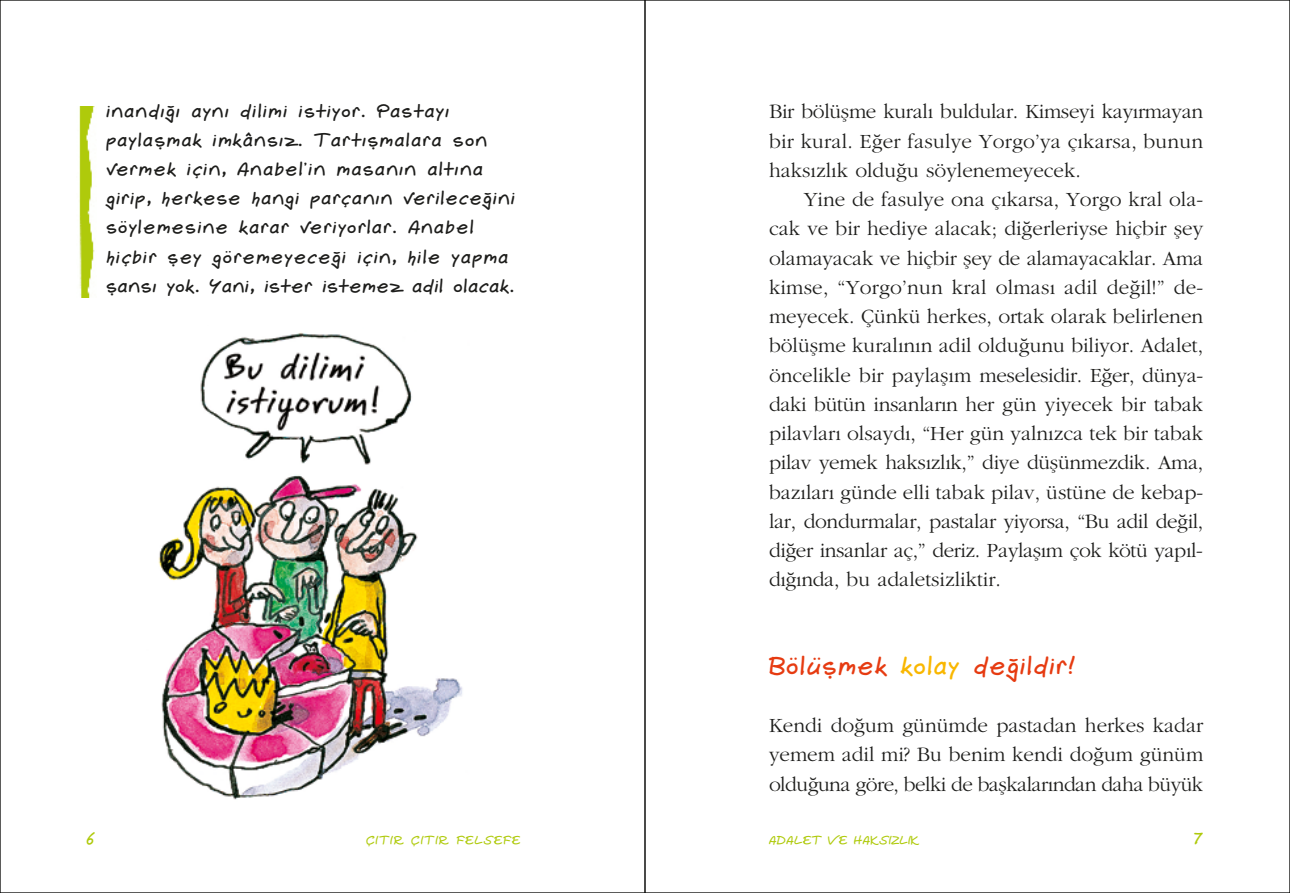
<style>
.page{position:relative;width:1290px;height:893px;background:#fff}
.page>*{position:absolute;margin:0;border:0;box-sizing:border-box;transform-origin:0 0}
.t1{font:26.25px "Ggemelli NC";letter-spacing:.015em;color:#e63b11}
.t2{font:21px/29.2px "Garamond T";color:#1d1d1b;text-align:justify}
.t3{font:19.25px/29.2px "Ggemelli NC";letter-spacing:.025em;color:#1d1d1b}
.t4{font:17.5px "Ggemelli NC";color:#afca0b}
.t5{font:12.25px "Ggemelli NC";letter-spacing:.05em;color:#afca0b}
.t6{font:12.25px "Ggemelli NC";color:#afca0b}
.s1{color:#f9b700}
</style>
<div class="page">
<img style="left:79px;top:106px;width:16px;height:191px">
<img style="left:158px;top:332px;width:305px;height:468px">
<p class="t3" style="left:107px;top:96px;width:411px">inand›¤› ayn› dilimi istiyor. Pastay› paylaflmak imkâns›z. Tart›flmalara son vermek için, Anabel’in masan›n alt›na girip, herkese hangi parçan›n verilece¤ini söylemesine karar veriyorlar. Anabel hiçbir fley göremeyece¤i için, hile yapma flans› yok. Yani, ister istemez adil olacak.</p>
<p class="t2" style="left:769px;top:97px;width:436px">Bir bölüflme kural› buldular. Kimseyi kay›rmayan bir kural. E¤er fasulye Yorgo’ya ç›karsa, bunun haks›zl›k oldu¤u söylenemeyecek.</p>
<p class="t2" style="left:769px;top:185px;width:436px;text-indent:35px">Yine de fasulye ona ç›karsa, Yorgo kral ola&shy;cak ve bir hediye alacak; di¤erleriyse hiçbir fley olamayacak ve hiçbir fley de alamayacaklar. Ama kimse, “Yorgo’nun kral olmas› adil de¤il!” de&shy;meyecek. Çünkü herkes, ortak olarak belirlenen bölüflme kural›n›n adil oldu¤unu biliyor. Adalet, öncelikle bir paylafl›m meselesidir. E¤er, dünya&shy;daki bütün insanlar›n her gün yiyecek bir tabak pilavlar› olsayd›, “Her gün yaln›zca tek bir tabak pilav yemek haks›zl›k,” diye düflünmezdik. Ama, baz›lar› günde elli tabak pilav, üstüne de kebap&shy;lar, dondurmalar, pastalar yiyorsa, “Bu adil de¤il, di¤er insanlar aç,” deriz. Paylafl›m çok kötü yap›l&shy;d›¤›nda, bu adaletsizliktir.</p>
<p class="t1" style="left:769px;top:650px;width:306px">Bölüflmek <span class="s1">kolay</span> de¤ildir!</p>
<p class="t2" style="left:769px;top:711px;width:436px">Kendi do¤um günümde pastadan herkes kadar yemem adil mi? Bu benim kendi do¤um günüm oldu¤una göre, belki de baflkalar›ndan daha büyük</p>
<p class="t4" style="left:87px;top:828px;width:10px">6</p>
<p class="t5" style="left:367px;top:833px;width:156px">ÇITIR ÇITIR FELSEFE</p>
<p class="t6" style="left:769px;top:833px;width:153px">ADALET VE HAKSIZLIK</p>
<p class="t4" style="left:1194px;top:828px;width:11px">7</p>
</div>
